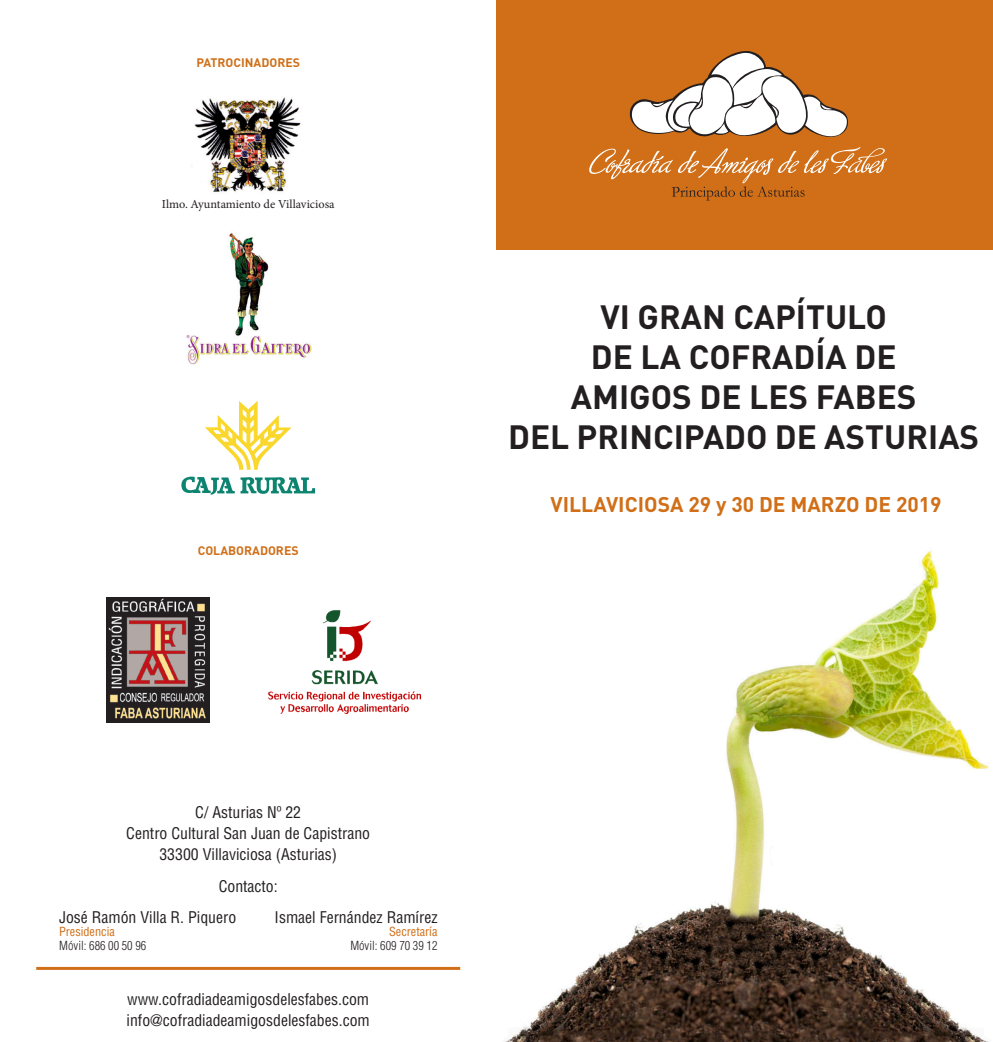
<style>
.page{position:relative;width:993px;height:1042px;background:#fff}
.page>*{position:absolute;margin:0;border:0;box-sizing:border-box;transform-origin:0 0}
.t1{font:700 33.25px "DIN";color:#231f20}
.t2{font:700 21px "DIN";color:#d06f18}
.t3{font:condensed 15.75px "Helvetica";color:#231f20}
.t4{font:12.25px "Minion Pro";color:#231f20}
.t5{font:300 condensed 12.25px "Helvetica";color:#231f20}
.t6{font:700 12.25px "DIN";color:#d06f18}
.t7{font:condensed 12.25px "Helvetica";color:#d06f18}
</style>
<div class="page">
<img style="left:505px;top:550px;width:484px;height:492px">
<img style="left:106px;top:597px;width:103px;height:125px">
<div style="left:496px;top:0;width:496px;height:250px;background:#d06f18"></div>
<img style="left:191px;top:97px;width:110px;height:95px">
<img style="left:186px;top:233px;width:126px;height:132px">
<svg style="left:205px;top:401px;width:86px;height:69px"></svg>
<svg style="left:181px;top:476px;width:134px;height:19px"></svg>
<div style="left:36px;top:967px;width:424px;height:3px;border:2px solid #d06f18"></div>
<svg style="left:629px;top:51px;width:219px;height:86px"></svg>
<svg style="left:589px;top:147px;width:297px;height:53px"></svg>
<img style="left:269px;top:611px;width:151px;height:102px">
<p class="t6" style="left:196px;top:54px;width:105px">PATROCINADORES</p>
<p class="t4" style="left:162px;top:196px;width:174px">Ilmo. Ayuntamiento de Villaviciosa</p>
<p class="t6" style="left:198px;top:542px;width:102px">COLABORADORES</p>
<p class="t1" style="left:600px;top:295px;width:288px">VI GRAN CAPÍTULO</p>
<p class="t1" style="left:590px;top:335px;width:307px">DE LA COFRADÍA DE</p>
<p class="t1" style="left:570px;top:375px;width:347px">AMIGOS DE LES FABES</p>
<p class="t1" style="left:508px;top:415px;width:472px">DEL PRINCIPADO DE ASTURIAS</p>
<p class="t2" style="left:550px;top:491px;width:392px">VILLAVICIOSA 29 y 30 DE MARZO DE 2019</p>
<p class="t3" style="left:195px;top:802px;width:107px">C/ Asturias Nº 22</p>
<p class="t3" style="left:126px;top:823px;width:245px">Centro Cultural San Juan de Capistrano</p>
<p class="t3" style="left:159px;top:844px;width:179px">33300 Villaviciosa (Asturias)</p>
<p class="t3" style="left:219px;top:876px;width:61px">Contacto:</p>
<p class="t3" style="left:59px;top:908px;width:179px">José Ramón Villa R. Piquero</p>
<p class="t7" style="left:59px;top:923px;width:57px">Presidencia</p>
<p class="t5" style="left:59px;top:937px;width:89px">Móvil: 686 00 50 96</p>
<p class="t3" style="left:274px;top:908px;width:164px">Ismael Fernández Ramírez</p>
<p class="t7" style="left:389px;top:923px;width:50px">Secretaría</p>
<p class="t5" style="left:350px;top:937px;width:89px">Móvil: 609 70 39 12</p>
<p class="t3" style="left:127px;top:989px;width:243px">www.cofradiadeamigosdelesfabes.com</p>
<p class="t3" style="left:126px;top:1010px;width:245px">info@cofradiadeamigosdelesfabes.com</p>
</div>
